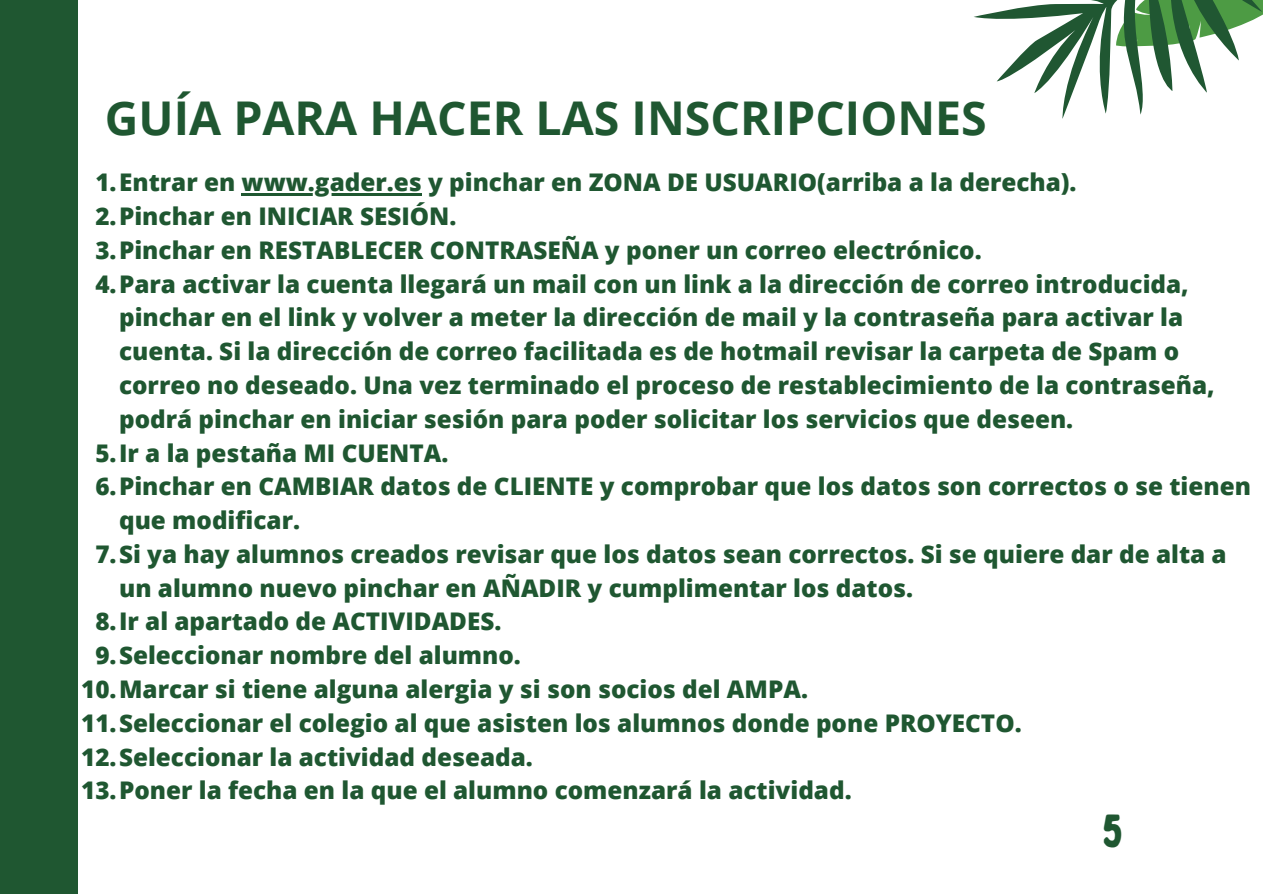
<style>
.page{position:relative;width:1263px;height:894px;background:#fff}
.page>*{position:absolute;margin:0;border:0;box-sizing:border-box;transform-origin:0 0}
.t1{font:700 46.5px "Open Sans";color:#1f5731}
.t2{font:46.5px "Bobby Jones Soft";color:#1f5731}
.t3{font:800 24.3px/33.8px "Open Sans";color:#1f5731}
</style>
<div class="page">
<svg style="left:974px;top:0;width:289px;height:119px"></svg>
<div style="left:0;top:0;width:78px;height:893px;background:#1f5731"></div>
<hr style="left:242px;top:193px;width:180px;height:3px;background:#1f5731">
<h1 class="t1" style="left:105px;top:85px;width:883px">GUÍA PARA HACER LAS INSCRIPCIONES</h1>
<p class="t3" style="left:95px;top:165px;width:983px">1.Entrar en www.gader.es y pinchar en ZONA DE USUARIO(arriba a la derecha).</p>
<p class="t3" style="left:95px;top:199px;width:363px">2.Pinchar en INICIAR SESIÓN.</p>
<p class="t3" style="left:95px;top:232px;width:888px">3.Pinchar en RESTABLECER CONTRASEÑA y poner un correo electrónico.</p>
<p class="t3" style="left:119px;top:266px;width:1097px;text-indent:-24px">4.Para activar la cuenta llegará un mail con un link a la dirección de correo introducida, pinchar en el link y volver a meter la dirección de mail y la contraseña para activar la cuenta. Si la dirección de correo facilitada es de hotmail revisar la carpeta de Spam o correo no deseado. Una vez terminado el proceso de restablecimiento de la contraseña, podrá pinchar en iniciar sesión para poder solicitar los servicios que deseen.</p>
<p class="t3" style="left:95px;top:435px;width:355px">5.Ir a la pestaña MI CUENTA.</p>
<p class="t3" style="left:119px;top:469px;width:1133px;text-indent:-24px">6.Pinchar en CAMBIAR datos de CLIENTE y comprobar que los datos son correctos o se tienen que modificar.</p>
<p class="t3" style="left:119px;top:536px;width:1109px;text-indent:-24px">7.Si ya hay alumnos creados revisar que los datos sean correctos. Si se quiere dar de alta a un alumno nuevo pinchar en AÑADIR y cumplimentar los datos.</p>
<p class="t3" style="left:95px;top:604px;width:408px">8.Ir al apartado de ACTIVIDADES.</p>
<p class="t3" style="left:95px;top:637px;width:427px">9.Seleccionar nombre del alumno.</p>
<p class="t3" style="left:81px;top:671px;width:728px">10.Marcar si tiene alguna alergia y si son socios del AMPA.</p>
<p class="t3" style="left:81px;top:705px;width:942px">11.Seleccionar el colegio al que asisten los alumnos donde pone PROYECTO.</p>
<p class="t3" style="left:81px;top:739px;width:453px">12.Seleccionar la actividad deseada.</p>
<p class="t3" style="left:81px;top:772px;width:772px">13.Poner la fecha en la que el alumno comenzará la actividad.</p>
<p class="t2" style="left:1102px;top:802px;width:24px">5</p>
</div>
